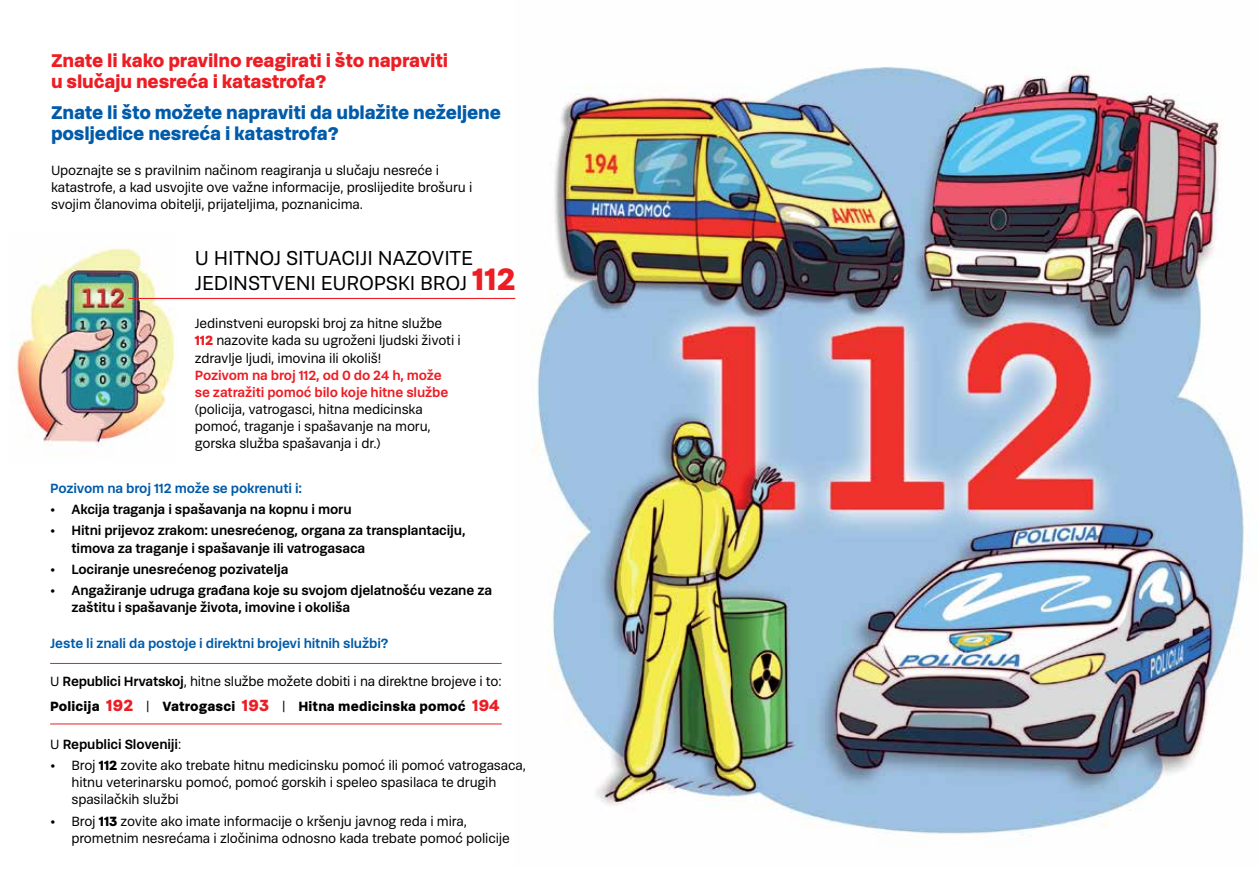
<style>
.page{position:relative;width:1259px;height:893px;background:#fff}
.page>*{position:absolute;margin:0;border:0;box-sizing:border-box;transform-origin:0 0}
.t1{font:21.45px/24.9px "Brenner Sans Std";letter-spacing:-.01em;color:#000}
.t2{font:19.65px/21.1px "Brenner Sans Std Bld";letter-spacing:-.01em;color:#005baa}
.t3{font:19.65px/21.1px "Brenner Sans Std Bld";letter-spacing:-.01em;color:#ed1d24}
.t4{font:14.25px/17.1px "Brenner Sans Std";letter-spacing:-.01em;color:#000}
.t5{font:500 14.25px/17.1px "Brenner Sans Std";letter-spacing:-.01em;color:#000}
.t6{font:500 14.25px "Brenner Sans Std";letter-spacing:-.01em;color:#005baa}
.t7{font:500 14.25px/17.1px "Brenner Sans Std";letter-spacing:-.01em;color:#ed1d24}
.t8{font:14.25px "Brenner Sans Std Bld";letter-spacing:.01em;color:#000}
.s1{font-family:"Brenner Sans Std Bld";font-size:33px;color:#ed1d24}
.s2{font-family:"Brenner Sans Std Bld";color:#ed1d24}
.s3{font-weight:500}
.s4{font-size:17.25px;color:#ed1d24}
.s5{font-family:"Brenner Sans Std"}
.s6{font-weight:400}
.s7{font-family:"Brenner Sans Std Bld"}
</style>
<div class="page">
<img style="left:514px;top:67px;width:731px;height:767px">
<img style="left:9px;top:248px;width:168px;height:198px">
<hr style="left:128px;top:298px;width:387px;height:1px;background:#ed1d24">
<hr style="left:50px;top:663px;width:452px;height:1px;background:#ed1d24">
<hr style="left:50px;top:724px;width:452px;height:1px;background:#ed1d24">
<h2 class="t3" style="left:51px;top:49px;width:399px">Znate li kako pravilno reagirati i što napraviti u slučaju nesreća i katastrofa?</h2>
<h2 class="t2" style="left:51px;top:101px;width:451px">Znate li što možete napraviti da ublažite neželjene posljedice nesreća i katastrofa?</h2>
<p class="t4" style="left:51px;top:161px;width:423px">Upoznajte se s pravilnim načinom reagiranja u slučaju nesreće i katastrofe, a kad usvojite ove važne informacije, proslijedite brošuru i svojim članovima obitelji, prijateljima, poznanicima.</p>
<h1 class="t1" style="left:195px;top:244px;width:322px">U HITNOJ SITUACIJI NAZOVITE<br>JEDINSTVENI EUROPSKI BROJ <span class="s1">112</span></h1>
<p class="t4" style="left:195px;top:315px;width:267px">Jedinstveni europski broj za hitne službe<br><span class="s2">112</span> nazovite kada su ugroženi ljudski životi i zdravlje ljudi, imovina ili okoliš!</p>
<p class="t7" style="left:195px;top:366px;width:255px">Pozivom na broj 112, od 0 do 24 h, može se zatražiti pomoć bilo koje hitne službe</p>
<p class="t4" style="left:195px;top:400px;width:237px">(policija, vatrogasci, hitna medicinska pomoć, traganje i spašavanje na moru, gorska služba spašavanja i dr.)</p>
<p class="t6" style="left:50px;top:479px;width:253px">Pozivom na broj 112 može se pokrenuti i:</p>
<p class="t5" style="left:50px;top:500px;width:303px">• Akcija traganja i spašavanja na kopnu i moru</p>
<p class="t5" style="left:71px;top:522px;width:395px;text-indent:-21px">• Hitni prijevoz zrakom: unesrećenog, organa za transplantaciju, timova za traganje i spašavanje ili vatrogasaca</p>
<p class="t5" style="left:50px;top:560px;width:240px">• Lociranje unesrećenog pozivatelja</p>
<p class="t5" style="left:71px;top:581px;width:422px;text-indent:-21px">• Angažiranje udruga građana koje su svojom djelatnošću vezane za zaštitu i spašavanje života, imovine i okoliša</p>
<p class="t6" style="left:50px;top:635px;width:340px">Jeste li znali da postoje i direktni brojevi hitnih službi?</p>
<p class="t4" style="left:50px;top:672px;width:453px">U <span class="s3">Republici Hrvatskoj</span>, hitne službe možete dobiti i na direktne brojeve i to:</p>
<p class="t8" style="left:50px;top:697px;width:451px">Policija <span class="s4">192</span> <span class="s5">|</span> Vatrogasci <span class="s4">193</span> <span class="s5">|</span> Hitna medicinska pomoć <span class="s4">194</span></p>
<p class="t5" style="left:50px;top:735px;width:132px"><span class="s6">U</span> Republici Sloveniji<span class="s6">:</span></p>
<p class="t4" style="left:71px;top:756px;width:456px;text-indent:-21px">• Broj <span class="s7">112</span> zovite ako trebate hitnu medicinsku pomoć ili pomoć vatrogasaca, hitnu veterinarsku pomoć, pomoć gorskih i speleo spasilaca te drugih spasilačkih službi</p>
<p class="t4" style="left:71px;top:812px;width:440px;text-indent:-21px">• Broj <span class="s7">113</span> zovite ako imate informacije o kršenju javnog reda i mira, prometnim nesrećama i zločinima odnosno kada trebate pomoć policije</p>
</div>
